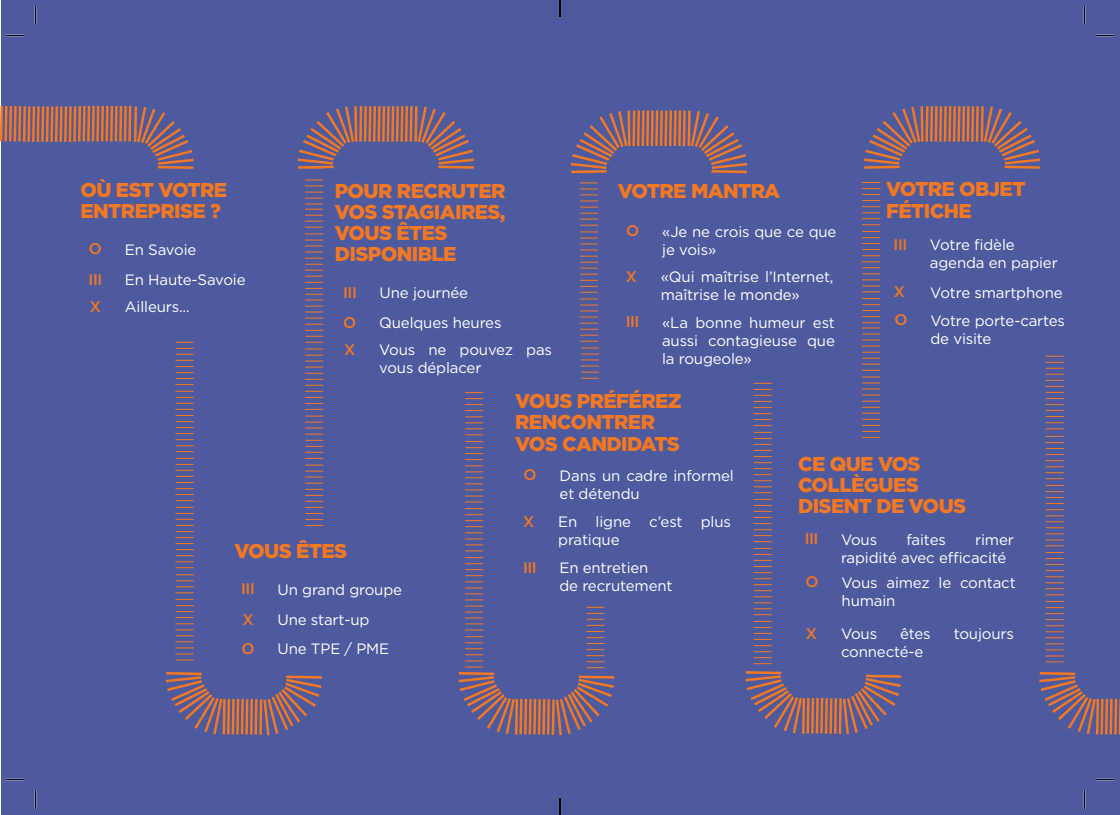
<style>
.page{position:relative;width:1120px;height:815px;background:#fff}
.page>*{position:absolute;margin:0;border:0;box-sizing:border-box;transform-origin:0 0}
.t1{font:900 20px/21.2px "Gotham";letter-spacing:-.03em;color:#f47721}
.t2{font:500 15.38px/30.4px "Gotham";letter-spacing:-.03em;color:#f47721}
.t3{font:15px/18px "Gotham";letter-spacing:-.01em;color:#fff}
</style>
<div class="page">
<div style="left:1px;top:0;width:1119px;height:815px;background:#4d5a9e"></div>
<svg style="left:0;top:106px;width:194px;height:63px"></svg>
<svg style="left:175px;top:342px;width:19px;height:43px"></svg>
<svg style="left:175px;top:391px;width:19px;height:61px"></svg>
<svg style="left:175px;top:458px;width:19px;height:43px"></svg>
<svg style="left:175px;top:507px;width:19px;height:61px"></svg>
<svg style="left:175px;top:574px;width:19px;height:1px"></svg>
<svg style="left:175px;top:581px;width:19px;height:12px"></svg>
<svg style="left:175px;top:599px;width:19px;height:25px"></svg>
<svg style="left:175px;top:630px;width:19px;height:6px"></svg>
<svg style="left:175px;top:642px;width:19px;height:19px"></svg>
<svg style="left:166px;top:672px;width:156px;height:64px"></svg>
<svg style="left:305px;top:349px;width:18px;height:61px"></svg>
<svg style="left:305px;top:416px;width:18px;height:43px"></svg>
<svg style="left:305px;top:465px;width:18px;height:61px"></svg>
<svg style="left:305px;top:234px;width:18px;height:109px"></svg>
<svg style="left:297px;top:106px;width:178px;height:63px"></svg>
<svg style="left:305px;top:180px;width:18px;height:48px"></svg>
<svg style="left:465px;top:392px;width:18px;height:25px"></svg>
<svg style="left:465px;top:423px;width:18px;height:6px"></svg>
<svg style="left:465px;top:435px;width:18px;height:31px"></svg>
<svg style="left:465px;top:472px;width:18px;height:6px"></svg>
<svg style="left:465px;top:484px;width:18px;height:43px"></svg>
<svg style="left:465px;top:533px;width:18px;height:12px"></svg>
<svg style="left:465px;top:551px;width:18px;height:25px"></svg>
<svg style="left:465px;top:582px;width:18px;height:12px"></svg>
<svg style="left:458px;top:600px;width:157px;height:136px"></svg>
<svg style="left:571px;top:110px;width:177px;height:64px"></svg>
<svg style="left:580px;top:183px;width:18px;height:43px"></svg>
<svg style="left:580px;top:232px;width:18px;height:61px"></svg>
<svg style="left:580px;top:299px;width:18px;height:43px"></svg>
<svg style="left:581px;top:348px;width:18px;height:31px"></svg>
<svg style="left:753px;top:383px;width:19px;height:43px"></svg>
<svg style="left:753px;top:432px;width:19px;height:61px"></svg>
<svg style="left:753px;top:499px;width:19px;height:43px"></svg>
<svg style="left:753px;top:548px;width:19px;height:49px"></svg>
<svg style="left:1039px;top:672px;width:81px;height:63px"></svg>
<svg style="left:745px;top:671px;width:157px;height:64px"></svg>
<svg style="left:753px;top:603px;width:19px;height:12px"></svg>
<svg style="left:753px;top:621px;width:19px;height:43px"></svg>
<svg style="left:864px;top:106px;width:177px;height:63px"></svg>
<svg style="left:1045px;top:436px;width:18px;height:43px"></svg>
<svg style="left:1045px;top:485px;width:18px;height:43px"></svg>
<svg style="left:1045px;top:534px;width:18px;height:12px"></svg>
<svg style="left:1045px;top:552px;width:18px;height:43px"></svg>
<svg style="left:1045px;top:601px;width:18px;height:43px"></svg>
<svg style="left:1045px;top:650px;width:18px;height:13px"></svg>
<svg style="left:1045px;top:356px;width:18px;height:73px"></svg>
<svg style="left:862px;top:182px;width:18px;height:43px"></svg>
<svg style="left:862px;top:231px;width:18px;height:25px"></svg>
<svg style="left:862px;top:262px;width:18px;height:12px"></svg>
<svg style="left:862px;top:280px;width:18px;height:91px"></svg>
<svg style="left:862px;top:377px;width:18px;height:61px"></svg>
<svg style="left:6px;top:35px;width:19px;height:1px"></svg>
<svg style="left:1095px;top:35px;width:19px;height:1px"></svg>
<svg style="left:6px;top:779px;width:19px;height:1px"></svg>
<svg style="left:1095px;top:779px;width:19px;height:1px"></svg>
<svg style="left:35px;top:6px;width:1px;height:19px"></svg>
<svg style="left:35px;top:790px;width:1px;height:19px"></svg>
<svg style="left:1083px;top:6px;width:2px;height:19px"></svg>
<svg style="left:1083px;top:790px;width:2px;height:19px"></svg>
<svg style="left:559px;top:0;width:2px;height:17px"></svg>
<svg style="left:559px;top:798px;width:2px;height:17px"></svg>
<h1 class="t1" style="left:80px;top:179px;width:148px">OÙ EST VOTRE<br>ENTREPRISE ?</h1>
<p class="t2" style="left:89px;top:234px;width:15px">O<br>III</p>
<p class="t2" style="left:90px;top:291px;width:13px">X</p>
<p class="t3" style="left:125px;top:234px;width:122px;line-height:30.1px">En Savoie<br>En Haute-Savoie</p>
<p class="t3" style="left:125px;top:297px;width:66px">Ailleurs...</p>
<h1 class="t1" style="left:335px;top:180px;width:172px">POUR RECRUTER<br>VOS STAGIAIRES,<br>VOUS ÊTES<br>DISPONIBLE</h1>
<p class="t2" style="left:343px;top:277px;width:15px">III</p>
<p class="t3" style="left:379px;top:284px;width:90px">Une journée</p>
<h1 class="t1" style="left:618px;top:180px;width:164px">VOTRE MANTRA</h1>
<p class="t2" style="left:626px;top:215px;width:15px">O</p>
<p class="t3" style="left:662px;top:222px;width:176px">«Je ne crois que ce que je vois»</p>
<p class="t2" style="left:626px;top:261px;width:13px">X</p>
<p class="t3" style="left:661px;top:268px;width:174px">«Qui maîtrise l’Internet, maîtrise le monde»</p>
<h1 class="t1" style="left:886px;top:178px;width:141px">VOTRE OBJET<br>FÉTICHE</h1>
<p class="t2" style="left:893px;top:229px;width:15px">III</p>
<p class="t3" style="left:930px;top:236px;width:129px">Votre fidèle agenda en papier</p>
<p class="t2" style="left:894px;top:276px;width:13px">X</p>
<p class="t3" style="left:930px;top:283px;width:134px">Votre smartphone</p>
<p class="t2" style="left:894px;top:304px;width:15px">O</p>
<p class="t3" style="left:930px;top:311px;width:136px">Votre porte-cartes de visite</p>
<p class="t2" style="left:626px;top:307px;width:15px">III</p>
<p class="t3" style="left:662px;top:313px;width:174px;text-align:justify">«La bonne humeur est aussi contagieuse que la rougeole»</p>
<p class="t2" style="left:343px;top:307px;width:15px">O</p>
<p class="t3" style="left:379px;top:314px;width:124px">Quelques heures</p>
<p class="t2" style="left:344px;top:334px;width:13px">X</p>
<p class="t3" style="left:379px;top:340px;width:174px">Vous ne pouvez pas vous déplacer</p>
<h1 class="t1" style="left:515px;top:390px;width:168px">VOUS PRÉFÉREZ<br>RENCONTRER<br>VOS CANDIDATS</h1>
<p class="t2" style="left:523px;top:460px;width:15px">O</p>
<p class="t3" style="left:559px;top:466px;width:176px">Dans un cadre informel et détendu</p>
<h1 class="t1" style="left:798px;top:453px;width:170px">CE QUE VOS<br>COLLÈGUES<br>DISENT DE VOUS</h1>
<h1 class="t1" style="left:234px;top:540px;width:114px">VOUS ÊTES</h1>
<p class="t2" style="left:241px;top:574px;width:15px">III</p>
<p class="t3" style="left:277px;top:580px;width:126px">Un grand groupe</p>
<p class="t2" style="left:242px;top:604px;width:13px">X</p>
<p class="t3" style="left:277px;top:611px;width:93px">Une start-up</p>
<p class="t2" style="left:241px;top:633px;width:15px">O</p>
<p class="t3" style="left:277px;top:640px;width:113px">Une TPE / PME</p>
<p class="t2" style="left:523px;top:506px;width:13px">X</p>
<p class="t3" style="left:558px;top:512px;width:174px">En ligne c’est plus pratique</p>
<p class="t2" style="left:523px;top:552px;width:15px">III</p>
<p class="t3" style="left:559px;top:558px;width:115px">En entretien<br>de recrutement</p>
<p class="t2" style="left:804px;top:523px;width:15px">III</p>
<p class="t3" style="left:841px;top:530px;width:38px">Vous</p>
<p class="t3" style="left:906px;top:530px;width:41px">faites</p>
<p class="t3" style="left:841px;top:530px;width:174px;text-indent:134px">rimer rapidité avec efficacité</p>
<p class="t2" style="left:805px;top:566px;width:15px">O</p>
<p class="t3" style="left:841px;top:573px;width:176px">Vous aimez le contact humain</p>
<p class="t2" style="left:806px;top:618px;width:13px">X</p>
<p class="t3" style="left:841px;top:624px;width:38px">Vous</p>
<p class="t3" style="left:900px;top:624px;width:32px">êtes</p>
<p class="t3" style="left:953px;top:624px;width:62px">toujours</p>
<p class="t3" style="left:841px;top:642px;width:84px">connecté-e</p>
</div>
